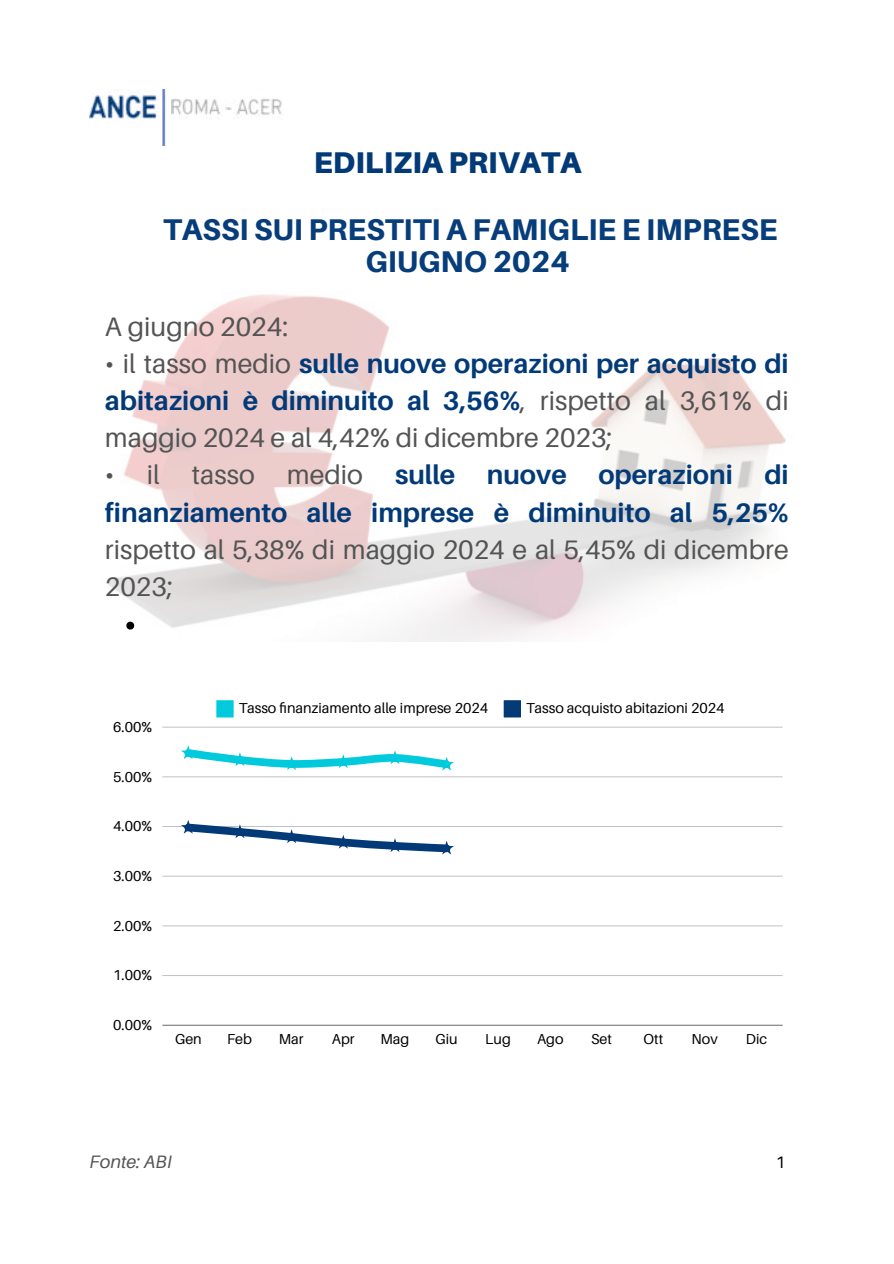
<style>
.page{position:relative;width:894px;height:1264px;background:#fff}
.page>*{position:absolute;margin:0;border:0;box-sizing:border-box;transform-origin:0 0}
.t1{font:800 30px/32.5px "Aileron";color:#073d7a;text-align:center}
.t2{font:900 30px "Aileron";color:#023a78}
.t3{font:26.7px/37.2px "Aileron";color:#545454;text-align:justify}
.t4{font:700 26.7px/37.2px "Aileron";color:#023a78}
.t5{font:italic 18px "Aileron";color:#545454}
.t6{font:16.5px "Aileron";color:#000}
.t7{font:14.4px "Aileron";color:#000}
.s1{font-weight:700;color:#023a78}
.s2{font-weight:400;color:#545454}
</style>
<div class="page">
<img style="left:89px;top:89px;width:193px;height:57px">
<svg style="left:216px;top:700px;width:17px;height:17px"></svg>
<svg style="left:503px;top:700px;width:18px;height:17px"></svg>
<hr style="left:162px;top:1024px;width:620px;height:1px;background:#d7d7d7">
<hr style="left:162px;top:975px;width:620px;height:1px;background:#c3c3c3">
<hr style="left:162px;top:925px;width:620px;height:1px;background:#d8d8d8">
<hr style="left:162px;top:876px;width:620px;height:1px;background:#d3d3d3">
<hr style="left:162px;top:826px;width:620px;height:1px;background:#c1c1c1">
<hr style="left:162px;top:776px;width:620px;height:1px;background:#d5d5d5">
<hr style="left:162px;top:727px;width:620px;height:1px;background:#d5d5d5">
<svg style="left:181px;top:745px;width:273px;height:26px"></svg>
<svg style="left:181px;top:820px;width:273px;height:35px"></svg>
<img style="left:109px;top:294px;width:677px;height:347px">
<svg style="left:126px;top:621px;width:8px;height:8px"></svg>
<p class="t2" style="left:313px;top:145px;width:269px">EDILIZIA PRIVATA</p>
<p class="t1" style="left:163px;top:213px;width:616px">TASSI SUI PRESTITI A FAMIGLIE E IMPRESE<br>GIUGNO 2024</p>
<p class="t3" style="left:105px;top:308px;width:185px">A giugno 2024:</p>
<p class="t3" style="left:105px;top:345px;width:685px">• il tasso medio <span class="s1">sulle nuove operazioni per acquisto di abitazioni è diminuito al 3,56%</span>, rispetto al 3,61% di maggio 2024 e al 4,42% di dicembre 2023;</p>
<p class="t4" style="left:105px;top:456px;width:685px"><span class="s2">• il tasso medio</span> sulle nuove operazioni di finanziamento alle imprese è diminuito al 5,25%</p>
<p class="t3" style="left:105px;top:531px;width:685px">rispetto al 5,38% di maggio 2024 e al 5,45% di dicembre<br>2023;</p>
<p class="t7" style="left:113px;top:719px;width:40px">6.00%</p>
<p class="t7" style="left:113px;top:768px;width:40px">5.00%</p>
<p class="t7" style="left:113px;top:818px;width:40px">4.00%</p>
<p class="t7" style="left:113px;top:868px;width:40px">3.00%</p>
<p class="t7" style="left:113px;top:917px;width:40px">2.00%</p>
<p class="t7" style="left:113px;top:967px;width:40px">1.00%</p>
<p class="t7" style="left:113px;top:1017px;width:40px">0.00%</p>
<p class="t7" style="left:239px;top:700px;width:250px">Tasso finanziamento alle imprese 2024</p>
<p class="t7" style="left:526px;top:700px;width:200px">Tasso acquisto abitazioni 2024</p>
<p class="t7" style="left:175px;top:1030px;width:28px">Gen</p>
<p class="t7" style="left:227px;top:1030px;width:26px">Feb</p>
<p class="t7" style="left:278px;top:1030px;width:26px">Mar</p>
<p class="t7" style="left:332px;top:1030px;width:24px">Apr</p>
<p class="t7" style="left:380px;top:1030px;width:30px">Mag</p>
<p class="t7" style="left:435px;top:1030px;width:24px">Giu</p>
<p class="t7" style="left:485px;top:1030px;width:27px">Lug</p>
<p class="t7" style="left:537px;top:1030px;width:28px">Ago</p>
<p class="t7" style="left:591px;top:1030px;width:22px">Set</p>
<p class="t7" style="left:643px;top:1030px;width:21px">Ott</p>
<p class="t7" style="left:691px;top:1030px;width:28px">Nov</p>
<p class="t7" style="left:745px;top:1030px;width:23px">Dic</p>
<p class="t5" style="left:89px;top:1151px;width:84px">Fonte: ABI</p>
<p class="t6" style="left:775px;top:1153px;width:11px">1</p>
</div>
